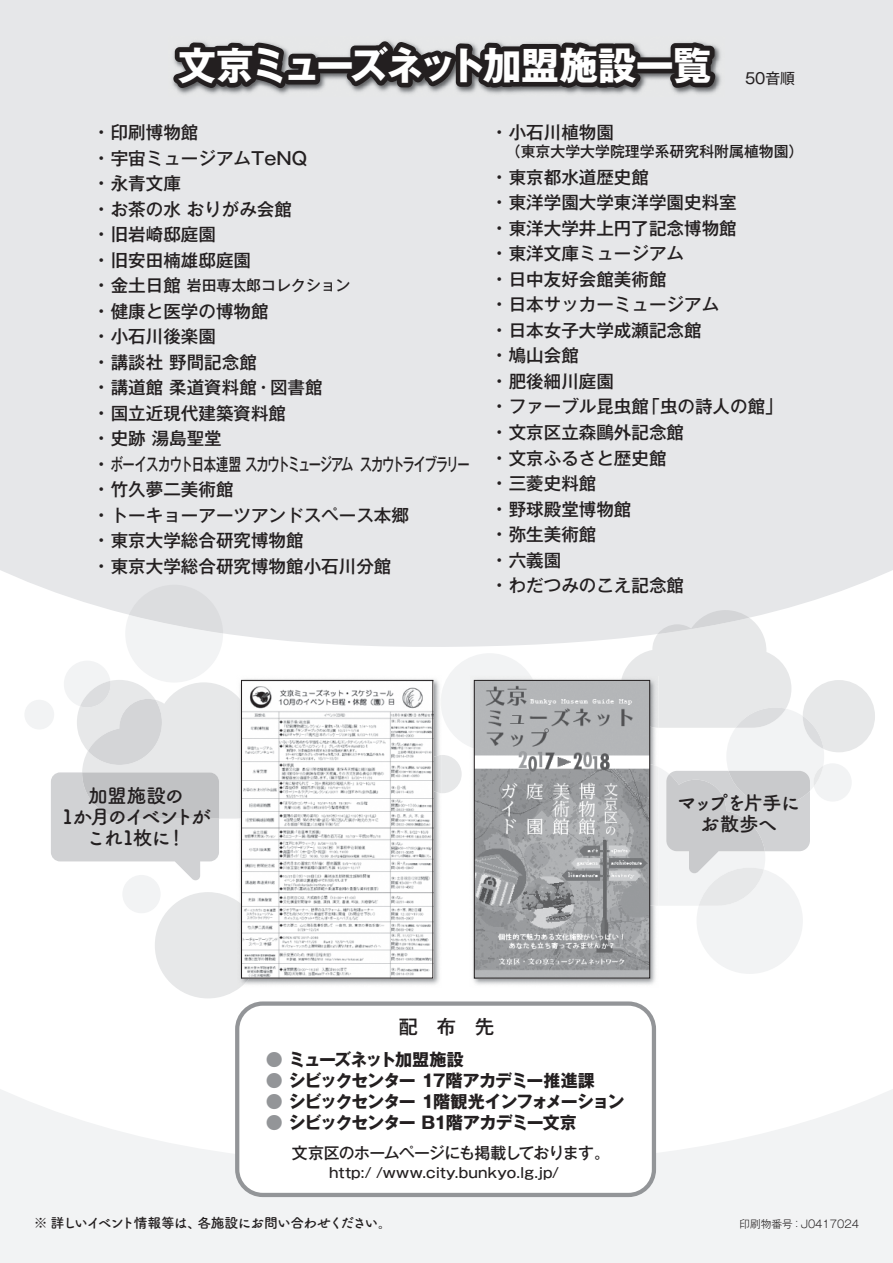
<style>
.page{position:relative;width:893px;height:1263px;background:#fff}
.page>*{position:absolute;margin:0;border:0;box-sizing:border-box;transform-origin:0 0}
.t1{font:700 38.25px "Gothic MB101 Pro";letter-spacing:-.08em;color:#fff}
.t2{font:700 19.65px/21.3px "Tsuku B Rd Gothic";letter-spacing:-.09em;color:#231f20;text-align:center}
.t3{font:700 19.65px/21.3px "Tsuku B Rd Gothic";letter-spacing:-.065em;color:#231f20;text-align:center}
.t4{font:500 19.2px "Gothic MB101 Pro";color:#231f20}
.t5{font:500 17.55px "Gothic MB101 Pro";color:#231f20}
.t6{font:500 17.55px "Gothic MB101 Pro";letter-spacing:-.1em;color:#231f20}
.t7{font:700 16.95px "Gothic MB101 Pro";letter-spacing:-.07em;color:#231f20}
.t8{font:700 16.95px "Gothic MB101 Pro";letter-spacing:-.09em;color:#231f20}
.t9{font:500 15.9px "Gothic MB101 Pro";letter-spacing:-.055em;color:#231f20}
.t10{font:500 14.85px "Gothic MB101 Pro";color:#231f20}
.t11{font:14.85px "Gothic MB101 Pro";color:#231f20}
.t12{font:500 13.8px "Gothic MB101 Pro";letter-spacing:.015em;color:#231f20}
.t13{font:700 13.8px "Tsuku B Rd Gothic";letter-spacing:-.065em;color:#231f20}
.t14{font:300 10.65px "Gothic MB101 Pro";color:#231f20}
.s1{font-size:17.55px}
.s2{color:#939598}
.s3{font-family:"Koz Go Pr 6 N";font-weight:400}
</style>
<div class="page">
<svg style="left:0;top:1089px;width:893px;height:174px;fill:#f2f3f4"></svg>
<div style="left:0;top:0;width:893px;height:647px;background:#e6e7e9"></div>
<div style="left:24px;top:700px;width:30px;height:29px;background:#f2f3f4;border-radius:50%"></div>
<svg style="left:51px;top:585px;width:186px;height:295px"></svg>
<img style="left:237px;top:679px;width:203px;height:306px">
<svg style="left:441px;top:653px;width:89px;height:93px"></svg>
<img style="left:237px;top:696px;width:4px;height:122px">
<img style="left:473px;top:679px;width:183px;height:306px">
<img style="left:470px;top:676px;width:63px;height:72px">
<svg style="left:557px;top:610px;width:318px;height:364px"></svg>
<svg style="left:155px;top:892px;width:106px;height:106px"></svg>
<div style="left:122px;top:875px;width:39px;height:38px;background:#f2f3f4;border-radius:50%"></div>
<svg style="left:442px;top:755px;width:20px;height:38px"></svg>
<img style="left:433px;top:755px;width:9px;height:38px">
<div style="left:237px;top:1003px;width:417px;height:192px;background:#fff;border-radius:26px"></div>
<div style="left:235px;top:1001px;width:421px;height:196px;border:4px solid #939598;border-radius:26px"></div>
<img style="left:169px;top:37px;width:555px;height:60px">
<svg style="left:173px;top:41px;width:542px;height:47px;background:#4a4849"></svg>
<img style="left:243px;top:682px;width:188px;height:294px">
<img style="left:476px;top:682px;width:172px;height:294px">
<div style="left:241px;top:680px;width:192px;height:298px;border:1px solid #231f20"></div>
<div style="left:474px;top:680px;width:176px;height:298px;border:1px solid #231f20"></div>
<h1 class="t1" style="left:178px;top:33px;width:535px">文京ミューズネット加盟施設一覧</h1>
<p class="t11" style="left:745px;top:66px;width:52px">50音順</p>
<p class="t5" style="left:98px;top:118px;width:102px">• 印刷博物館</p>
<p class="t5" style="left:98px;top:143px;width:211px">• 宇宙ミュージアムTeNQ</p>
<p class="t5" style="left:98px;top:169px;width:85px">• 永青文庫</p>
<p class="t5" style="left:98px;top:194px;width:196px">• お茶の水 おりがみ会館</p>
<p class="t5" style="left:98px;top:220px;width:120px">• 旧岩崎邸庭園</p>
<p class="t5" style="left:98px;top:245px;width:155px">• 旧安田楠雄邸庭園</p>
<p class="t10" style="left:98px;top:273px;width:254px"><span class="s1">• 金土日館</span> 岩田専太郎コレクション</p>
<p class="t5" style="left:98px;top:296px;width:172px">• 健康と医学の博物館</p>
<p class="t5" style="left:98px;top:322px;width:120px">• 小石川後楽園</p>
<p class="t5" style="left:98px;top:347px;width:161px">• 講談社 野間記念館</p>
<p class="t5" style="left:98px;top:373px;width:226px">• 講道館 柔道資料館・図書館</p>
<p class="t5" style="left:98px;top:398px;width:190px">• 国立近現代建築資料館</p>
<p class="t5" style="left:98px;top:424px;width:126px">• 史跡 湯島聖堂</p>
<p class="t6" style="left:98px;top:449px;width:373px">• ボーイスカウト日本連盟 スカウトミュージアム スカウトライブラリー</p>
<p class="t5" style="left:98px;top:475px;width:137px">• 竹久夢二美術館</p>
<p class="t5" style="left:98px;top:501px;width:313px">• トーキョーアーツアンドスペース本郷</p>
<p class="t5" style="left:98px;top:526px;width:207px">• 東京大学総合研究博物館</p>
<p class="t5" style="left:98px;top:552px;width:295px">• 東京大学総合研究博物館小石川分館</p>
<p class="t5" style="left:496px;top:118px;width:120px">• 小石川植物園</p>
<p class="t10" style="left:506px;top:139px;width:299px">（東京大学大学院理学系研究科附属植物園）</p>
<p class="t5" style="left:496px;top:162px;width:155px">• 東京都水道歴史館</p>
<p class="t5" style="left:496px;top:188px;width:242px">• 東洋学園大学東洋学園史料室</p>
<p class="t5" style="left:496px;top:214px;width:242px">• 東洋大学井上円了記念博物館</p>
<p class="t5" style="left:496px;top:239px;width:190px">• 東洋文庫ミュージアム</p>
<p class="t5" style="left:496px;top:265px;width:172px">• 日中友好会館美術館</p>
<p class="t5" style="left:496px;top:290px;width:225px">• 日本サッカーミュージアム</p>
<p class="t5" style="left:496px;top:316px;width:207px">• 日本女子大学成瀬記念館</p>
<p class="t5" style="left:496px;top:341px;width:85px">• 鳩山会館</p>
<p class="t5" style="left:496px;top:367px;width:120px">• 肥後細川庭園</p>
<p class="t5" style="left:496px;top:392px;width:289px">• ファーブル昆虫館「虫の詩人の館」</p>
<p class="t5" style="left:496px;top:418px;width:190px">• 文京区立森鷗外記念館</p>
<p class="t5" style="left:496px;top:443px;width:172px">• 文京ふるさと歴史館</p>
<p class="t5" style="left:496px;top:469px;width:102px">• 三菱史料館</p>
<p class="t5" style="left:496px;top:494px;width:137px">• 野球殿堂博物館</p>
<p class="t5" style="left:496px;top:520px;width:102px">• 弥生美術館</p>
<p class="t5" style="left:496px;top:545px;width:67px">• 六義園</p>
<p class="t5" style="left:496px;top:571px;width:190px">• わだつみのこえ記念館</p>
<p class="t2" style="left:62px;top:784px;width:151px">加盟施設の<br>1か月のイベントがこれ1枚に！</p>
<p class="t3" style="left:677px;top:791px;width:124px">マップを片手にお散歩へ</p>
<p class="t4" style="left:399px;top:1010px;width:97px">配　布　先</p>
<p class="t8" style="left:266px;top:1045px;width:199px"><span class="s2">●</span> ミューズネット加盟施設</p>
<p class="t7" style="left:266px;top:1066px;width:330px"><span class="s2">●</span> シビックセンター 17階アカデミー推進課</p>
<p class="t7" style="left:266px;top:1087px;width:360px"><span class="s2">●</span> シビックセンター 1階観光インフォメーション</p>
<p class="t7" style="left:266px;top:1109px;width:312px"><span class="s2">●</span> シビックセンター B1階アカデミー文京</p>
<p class="t9" style="left:292px;top:1140px;width:320px">文京区のホームページにも掲載しております。</p>
<p class="t12" style="left:329px;top:1161px;width:231px">http:/ /www.city.bunkyo.lg.jp/</p>
<p class="t13" style="left:34px;top:1212px;width:360px"><span class="s3">※</span> 詳しいイベント情報等は、各施設にお問い合わせください。</p>
<p class="t14" style="left:740px;top:1215px;width:121px">印刷物番号：J0417024</p>
</div>
